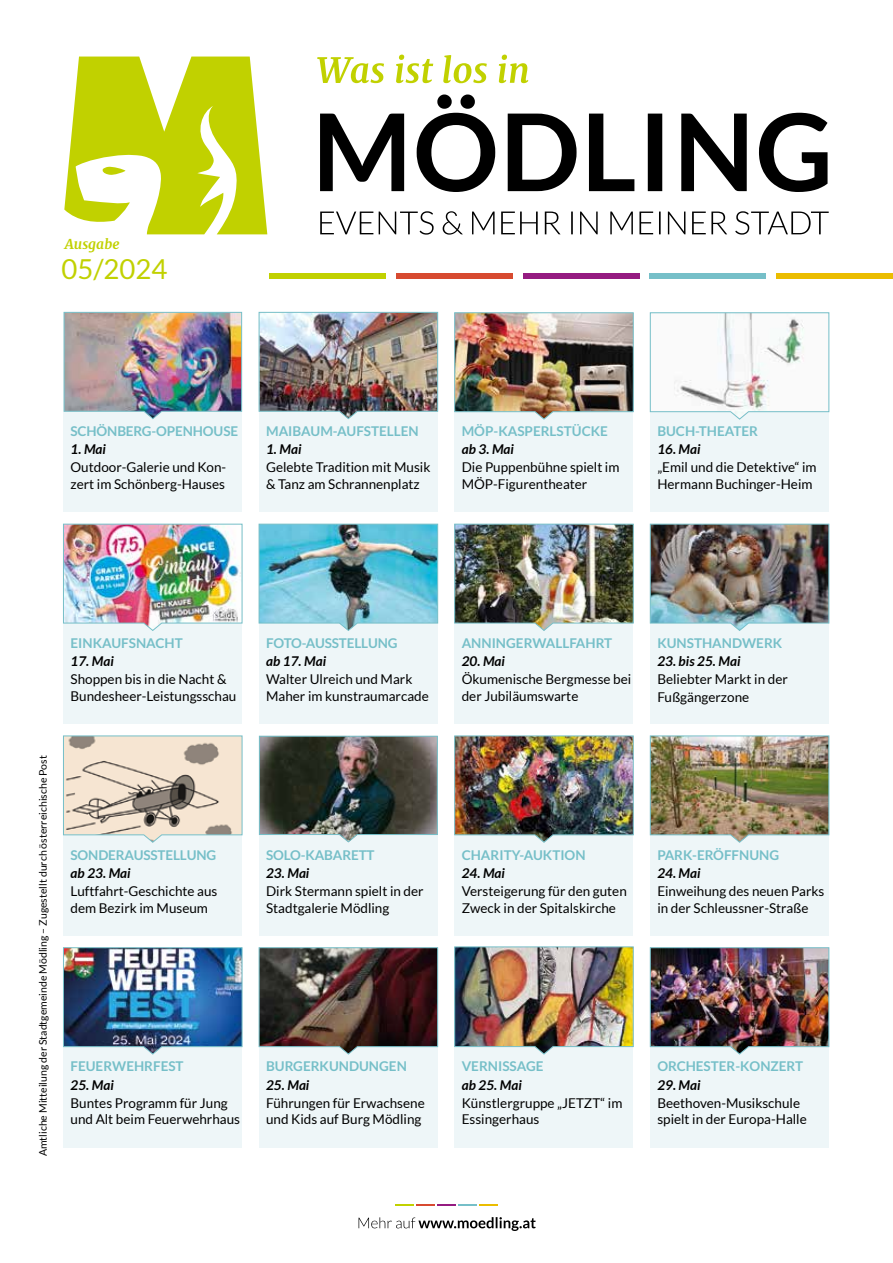
<style>
.page{position:relative;width:893px;height:1263px;background:#fff}
.page>*{position:absolute;margin:0;border:0;box-sizing:border-box;transform-origin:0 0}
.t1{font:27.45px "Lato";color:#c1d100}
.t2{font:italic 700 13.8px "Merriweather";color:#c1d100}
.t3{font:13.5px/16.5px "Lato";color:#000}
.t4{font:700 13.5px "Lato";color:#76bfc8}
.t5{font:italic 700 13.5px "Lato";color:#000}
.t6{font:10.5px "Lato";color:#000}
</style>
<div class="page">
<svg style="left:64px;top:57px;width:203px;height:177px"></svg>
<div style="left:269px;top:273px;width:117px;height:5px;background:#c1d100"></div>
<div style="left:396px;top:273px;width:117px;height:5px;background:#d74a30"></div>
<div style="left:522px;top:273px;width:117px;height:5px;background:#951b81"></div>
<div style="left:649px;top:273px;width:117px;height:5px;background:#76bfc8"></div>
<div style="left:776px;top:273px;width:117px;height:5px;background:#ebbd00"></div>
<svg style="left:320px;top:94px;width:507px;height:98px"></svg>
<svg style="left:320px;top:211px;width:509px;height:24px"></svg>
<svg style="left:317px;top:55px;width:211px;height:28px"></svg>
<svg style="left:359px;top:1217px;width:177px;height:14px"></svg>
<svg style="left:395px;top:1204px;width:103px;height:2px"></svg>
<div style="left:63px;top:312px;width:179px;height:200px;background:#eef6f8"></div>
<img style="left:63px;top:312px;width:179px;height:107px">
<div style="left:650px;top:948px;width:179px;height:199px;background:#eef6f8"></div>
<img style="left:650px;top:947px;width:179px;height:108px">
<div style="left:259px;top:312px;width:179px;height:200px;background:#eef6f8"></div>
<img style="left:258px;top:312px;width:180px;height:107px">
<div style="left:455px;top:312px;width:178px;height:200px;background:#eef6f8"></div>
<img style="left:454px;top:312px;width:180px;height:108px">
<div style="left:650px;top:524px;width:179px;height:200px;background:#eef6f8"></div>
<img style="left:650px;top:523px;width:179px;height:108px">
<div style="left:63px;top:524px;width:179px;height:200px;background:#eef6f8"></div>
<img style="left:63px;top:523px;width:180px;height:108px">
<div style="left:650px;top:312px;width:179px;height:200px;background:#eef6f8"></div>
<svg style="left:650px;top:312px;width:179px;height:108px"></svg>
<div style="left:63px;top:948px;width:179px;height:199px;background:#eef6f8"></div>
<img style="left:63px;top:947px;width:180px;height:108px">
<div style="left:455px;top:948px;width:178px;height:199px;background:#eef6f8"></div>
<img style="left:454px;top:946px;width:180px;height:109px">
<div style="left:259px;top:948px;width:179px;height:199px;background:#eef6f8"></div>
<img style="left:258px;top:947px;width:180px;height:108px">
<div style="left:63px;top:736px;width:179px;height:200px;background:#eef6f8"></div>
<svg style="left:63px;top:735px;width:180px;height:108px"></svg>
<div style="left:650px;top:736px;width:179px;height:200px;background:#eef6f8"></div>
<img style="left:650px;top:735px;width:179px;height:108px">
<div style="left:259px;top:736px;width:179px;height:200px;background:#eef6f8"></div>
<img style="left:259px;top:736px;width:179px;height:107px">
<div style="left:455px;top:736px;width:178px;height:200px;background:#eef6f8"></div>
<img style="left:454px;top:735px;width:180px;height:108px">
<div style="left:455px;top:524px;width:178px;height:200px;background:#eef6f8"></div>
<div style="left:259px;top:524px;width:179px;height:200px;background:#eef6f8"></div>
<img style="left:258px;top:523px;width:180px;height:108px">
<img style="left:454px;top:523px;width:180px;height:108px">
<p class="t2" style="left:65px;top:235px;width:56px">Ausgabe</p>
<h1 class="t1" style="left:61px;top:254px;width:107px">05/2024</h1>
<p class="t4" style="left:71px;top:423px;width:169px">SCHÖNBERG-OPENHOUSE</p>
<p class="t5" style="left:71px;top:441px;width:37px">1. Mai</p>
<p class="t3" style="left:71px;top:459px;width:157px">Outdoor-Galerie und Kon&shy;zert im Schönberg-Hauses</p>
<p class="t4" style="left:266px;top:423px;width:154px">MAIBAUM-AUFSTELLEN</p>
<p class="t5" style="left:266px;top:441px;width:37px">1. Mai</p>
<p class="t3" style="left:266px;top:459px;width:166px">Gelebte Tradition mit Musik &amp; Tanz am Schrannenplatz</p>
<p class="t4" style="left:462px;top:423px;width:148px">MÖP-KASPERLSTÜCKE</p>
<p class="t5" style="left:462px;top:441px;width:54px">ab 3. Mai</p>
<p class="t3" style="left:462px;top:459px;width:159px">Die Puppenbühne spielt im<br>MÖP-Figurentheater</p>
<p class="t4" style="left:657px;top:423px;width:102px">BUCH-THEATER</p>
<p class="t5" style="left:657px;top:441px;width:45px">16. Mai</p>
<p class="t3" style="left:657px;top:459px;width:161px">„Emil und die Detektive“ im<br>Hermann Buchinger-Heim</p>
<p class="t6" style="left:37px;top:1156px;width:402px;rotate:-90deg">Amtliche Mitteilung der Stadtgemeinde Mödling – Zugestellt durch österreichische Post</p>
<p class="t4" style="left:71px;top:635px;width:114px">EINKAUFSNACHT</p>
<p class="t5" style="left:71px;top:653px;width:45px">17. Mai</p>
<p class="t3" style="left:71px;top:671px;width:167px">Shoppen bis in die Nacht &amp;<br>Bundesheer-Leistungsschau</p>
<p class="t4" style="left:71px;top:847px;width:147px">SONDERAUSSTELLUNG</p>
<p class="t5" style="left:71px;top:865px;width:62px">ab 23. Mai</p>
<p class="t3" style="left:71px;top:883px;width:148px">Luftfahrt-Geschichte aus dem Bezirk im Museum</p>
<p class="t4" style="left:71px;top:1059px;width:115px">FEUERWEHRFEST</p>
<p class="t5" style="left:71px;top:1077px;width:45px">25. Mai</p>
<p class="t3" style="left:71px;top:1094px;width:171px">Buntes Programm für Jung und Alt beim Feuerwehrhaus</p>
<p class="t4" style="left:266px;top:635px;width:133px">FOTO-AUSSTELLUNG</p>
<p class="t5" style="left:266px;top:653px;width:62px">ab 17. Mai</p>
<p class="t3" style="left:266px;top:671px;width:164px">Walter Ulreich und Mark<br>Maher im kunstraumarcade</p>
<p class="t4" style="left:266px;top:847px;width:110px">SOLO-KABARETT</p>
<p class="t5" style="left:266px;top:865px;width:45px">23. Mai</p>
<p class="t3" style="left:266px;top:883px;width:159px">Dirk Stermann spielt in der<br>Stadtgalerie Mödling</p>
<p class="t4" style="left:266px;top:1059px;width:142px">BURGERKUNDUNGEN</p>
<p class="t5" style="left:266px;top:1077px;width:45px">25. Mai</p>
<p class="t3" style="left:266px;top:1094px;width:160px">Führungen für Erwachsene und Kids auf Burg Mödling</p>
<p class="t4" style="left:462px;top:635px;width:152px">ANNINGERWALLFAHRT</p>
<p class="t5" style="left:462px;top:653px;width:45px">20. Mai</p>
<p class="t3" style="left:462px;top:671px;width:171px">Ökumenische Bergmesse bei der Jubiläumswarte</p>
<p class="t4" style="left:657px;top:635px;width:126px">KUNSTHANDWERK</p>
<p class="t5" style="left:657px;top:653px;width:85px">23. bis 25. Mai</p>
<p class="t3" style="left:657px;top:670px;width:132px;line-height:18.3px">Beliebter Markt in der<br>Fußgängerzone</p>
<p class="t4" style="left:462px;top:847px;width:125px">CHARITY-AUKTION</p>
<p class="t5" style="left:462px;top:865px;width:45px">24. Mai</p>
<p class="t3" style="left:462px;top:883px;width:167px">Versteigerung für den guten<br>Zweck in der Spitalskirche</p>
<p class="t4" style="left:657px;top:847px;width:123px">PARK-ERÖFFNUNG</p>
<p class="t5" style="left:657px;top:865px;width:45px">24. Mai</p>
<p class="t3" style="left:657px;top:883px;width:169px">Einweihung des neuen Parks in der Schleussner-Straße</p>
<p class="t4" style="left:462px;top:1059px;width:83px">VERNISSAGE</p>
<p class="t5" style="left:462px;top:1077px;width:62px">ab 25. Mai</p>
<p class="t3" style="left:462px;top:1094px;width:162px">Künstlergruppe „JETZT“ im<br>Essingerhaus</p>
<p class="t4" style="left:657px;top:1059px;width:147px">ORCHESTER-KONZERT</p>
<p class="t5" style="left:657px;top:1077px;width:45px">29. Mai</p>
<p class="t3" style="left:657px;top:1094px;width:151px">Beethoven-Musikschule spielt in der Europa-Halle</p>
</div>
